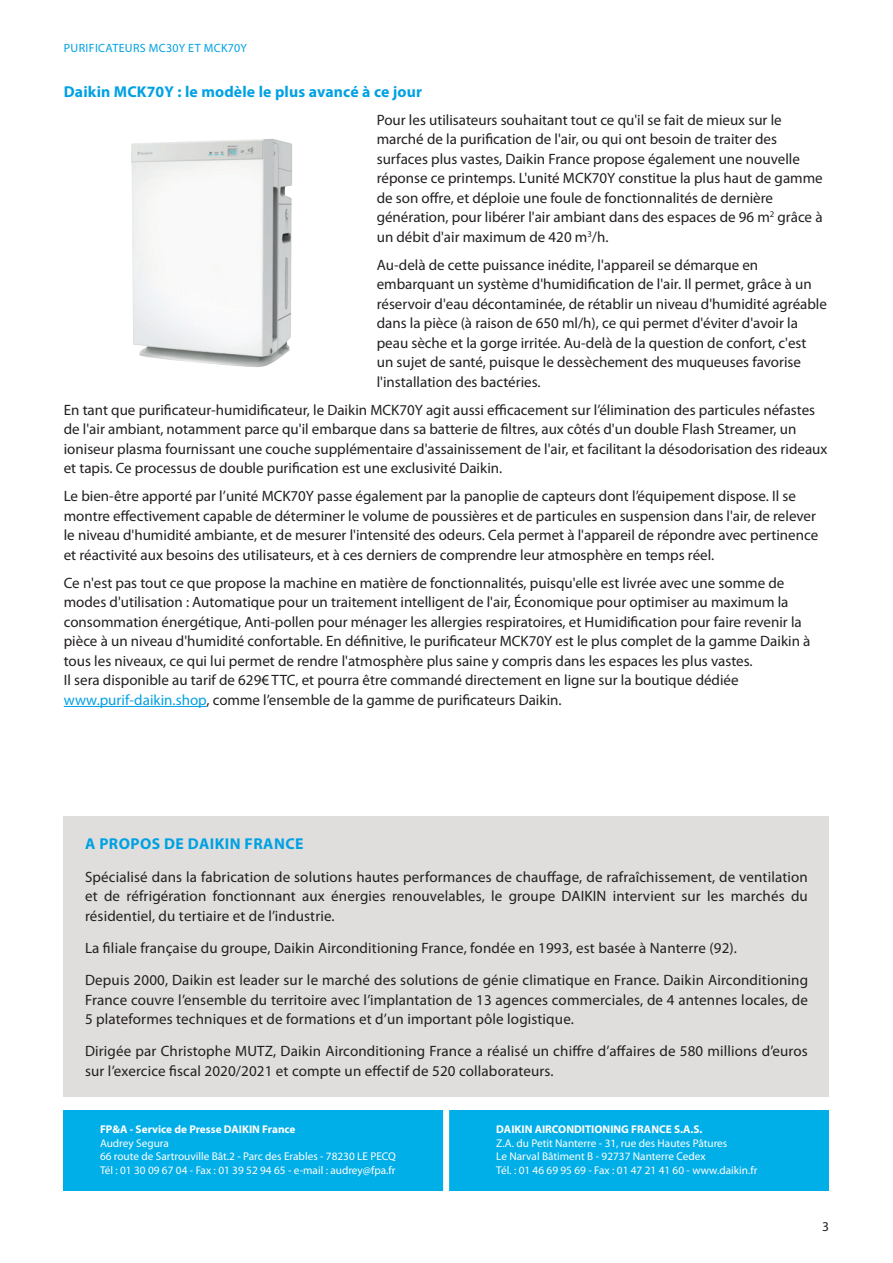
<style>
.page{position:relative;width:893px;height:1263px;background:#fff}
.page>*{position:absolute;margin:0;border:0;box-sizing:border-box;transform-origin:0 0}
.Normal_wrd_1{font:700 15.75px "Myriad Pro";letter-spacing:.01em;color:#00a1e3}
.Normal_wrd_1-2{font:700 15.75px "Myriad Pro";letter-spacing:.03em;color:#00a1e3}
.Normal_wrd_1-3{font:15px/19.5px "Myriad Pro";color:#231f20}
.t1{font:13.5px "Myriad Pro";color:#231f20}
.t2{font:12px "Myriad Pro";letter-spacing:.03em;color:#00a1e3}
.t3{font:11.25px "Myriad Pro";color:#fff}
.t4{font:700 11.25px "Myriad Pro";color:#fff}
.s1{color:#00a1e3}
</style>
<div class="page">
<div style="left:63px;top:1110px;width:766px;height:81px;background:#00aee8"></div>
<div style="left:443px;top:1099px;width:6px;height:119px;background:#fff"></div>
<div style="left:64px;top:816px;width:765px;height:281px;background:#e0dedc"></div>
<hr style="left:64px;top:706px;width:142px;height:1px;background:#00a1e3">
<img style="left:131px;top:139px;width:161px;height:228px">
<p class="t2" style="left:64px;top:41px;width:185px">PURIFICATEURS MC30Y ET MCK70Y</p>
<p class="Normal_wrd_1" style="left:64px;top:83px;width:360px">Daikin MCK70Y : le modèle le plus avancé à ce jour</p>
<p class="Normal_wrd_1-3" style="left:377px;top:110px;width:447px">Pour les utilisateurs souhaitant tout ce qu'il se fait de mieux sur le marché de la purification de l'air, ou qui ont besoin de traiter des surfaces plus vastes, Daikin France propose également une nouvelle réponse ce printemps. L'unité MCK70Y constitue la plus haut de gamme de son offre, et déploie une foule de fonctionnalités de dernière génération, pour libérer l'air ambiant dans des espaces de 96 m<sup>2</sup> grâce à un débit d'air maximum de 420 m<sup>3</sup>/h.</p>
<p class="Normal_wrd_1-3" style="left:377px;top:255px;width:452px">Au-delà de cette puissance inédite, l'appareil se démarque en embarquant un système d'humidification de l'air. Il permet, grâce à un réservoir d'eau décontaminée, de rétablir un niveau d'humidité agréable dans la pièce (à raison de 650 ml/h), ce qui permet d'éviter d'avoir la peau sèche et la gorge irritée. Au-delà de la question de confort, c'est<br>un sujet de santé, puisque le dessèchement des muqueuses favorise l'installation des bactéries.</p>
<p class="Normal_wrd_1-3" style="left:64px;top:400px;width:765px">En tant que purificateur-humidificateur, le Daikin MCK70Y agit aussi efficacement sur l’élimination des particules néfastes de l'air ambiant, notamment parce qu'il embarque dans sa batterie de filtres, aux côtés d'un double Flash Streamer, un ioniseur plasma fournissant une couche supplémentaire d'assainissement de l'air, et facilitant la désodorisation des rideaux et tapis. Ce processus de double purification est une exclusivité Daikin.</p>
<p class="Normal_wrd_1-3" style="left:64px;top:487px;width:756px">Le bien-être apporté par l’unité MCK70Y passe également par la panoplie de capteurs dont l’équipement dispose. Il se montre effectivement capable de déterminer le volume de poussières et de particules en suspension dans l'air, de relever le niveau d'humidité ambiante, et de mesurer l'intensité des odeurs. Cela permet à l'appareil de répondre avec pertinence et réactivité aux besoins des utilisateurs, et à ces derniers de comprendre leur atmosphère en temps réel.</p>
<p class="Normal_wrd_1-3" style="left:64px;top:573px;width:748px">Ce n'est pas tout ce que propose la machine en matière de fonctionnalités, puisqu'elle est livrée avec une somme de modes d'utilisation : Automatique pour un traitement intelligent de l'air, Économique pour optimiser au maximum la consommation énergétique, Anti-pollen pour ménager les allergies respiratoires, et Humidification pour faire revenir la pièce à un niveau d'humidité confortable. En définitive, le purificateur MCK70Y est le plus complet de la gamme Daikin à tous les niveaux, ce qui lui permet de rendre l'atmosphère plus saine y compris dans les espaces les plus vastes.<br>Il sera disponible au tarif de 629€ TTC, et pourra être commandé directement en ligne sur la boutique dédiée <span class="s1">www.purif-daikin.shop</span>, comme l’ensemble de la gamme de purificateurs Daikin.</p>
<p class="Normal_wrd_1-2" style="left:85px;top:835px;width:220px">A PROPOS DE DAIKIN FRANCE</p>
<p class="Normal_wrd_1-3" style="left:85px;top:867px;width:724px;text-align:justify">Spécialisé dans la fabrication de solutions hautes performances de chauffage, de rafraîchissement, de ventilation et de réfrigération fonctionnant aux énergies renouvelables, le groupe DAIKIN intervient sur les marchés du résidentiel, du tertiaire et de l’industrie.</p>
<p class="Normal_wrd_1-3" style="left:85px;top:938px;width:653px">La filiale française du groupe, Daikin Airconditioning France, fondée en 1993, est basée à Nanterre (92).</p>
<p class="Normal_wrd_1-3" style="left:85px;top:971px;width:724px;text-align:justify">Depuis 2000, Daikin est leader sur le marché des solutions de génie climatique en France. Daikin Airconditioning France couvre l’ensemble du territoire avec l’implantation de 13 agences commerciales, de 4 antennes locales, de 5 plateformes techniques et de formations et d’un important pôle logistique.</p>
<p class="Normal_wrd_1-3" style="left:85px;top:1042px;width:724px">Dirigée par Christophe MUTZ, Daikin Airconditioning France a réalisé un chiffre d’affaires de 580 millions d’euros sur l’exercice fiscal 2020/2021 et compte un effectif de 520 collaborateurs.</p>
<p class="t4" style="left:100px;top:1123px;width:197px">FP&amp;A - Service de Presse DAIKIN France</p>
<p class="t3" style="left:100px;top:1137px;width:70px">Audrey Segura</p>
<p class="t3" style="left:100px;top:1150px;width:297px">66 route de Sartrouville Bât.2 - Parc des Erables - 78230 LE PECQ</p>
<p class="t3" style="left:100px;top:1164px;width:297px">Tél : 01 30 09 67 04 - Fax : 01 39 52 94 65 - e-mail : audrey@fpa.fr</p>
<p class="t4" style="left:496px;top:1123px;width:208px">DAIKIN AIRCONDITIONING FRANCE S.A.S.</p>
<p class="t3" style="left:496px;top:1137px;width:233px">Z.A. du Petit Nanterre - 31, rue des Hautes Pâtures</p>
<p class="t3" style="left:496px;top:1150px;width:211px">Le Narval Bâtiment B - 92737 Nanterre Cedex</p>
<p class="t3" style="left:496px;top:1164px;width:263px">Tél. : 01 46 69 95 69 - Fax : 01 47 21 41 60 - www.daikin.fr</p>
<p class="t1" style="left:822px;top:1219px;width:8px">3</p>
</div>
